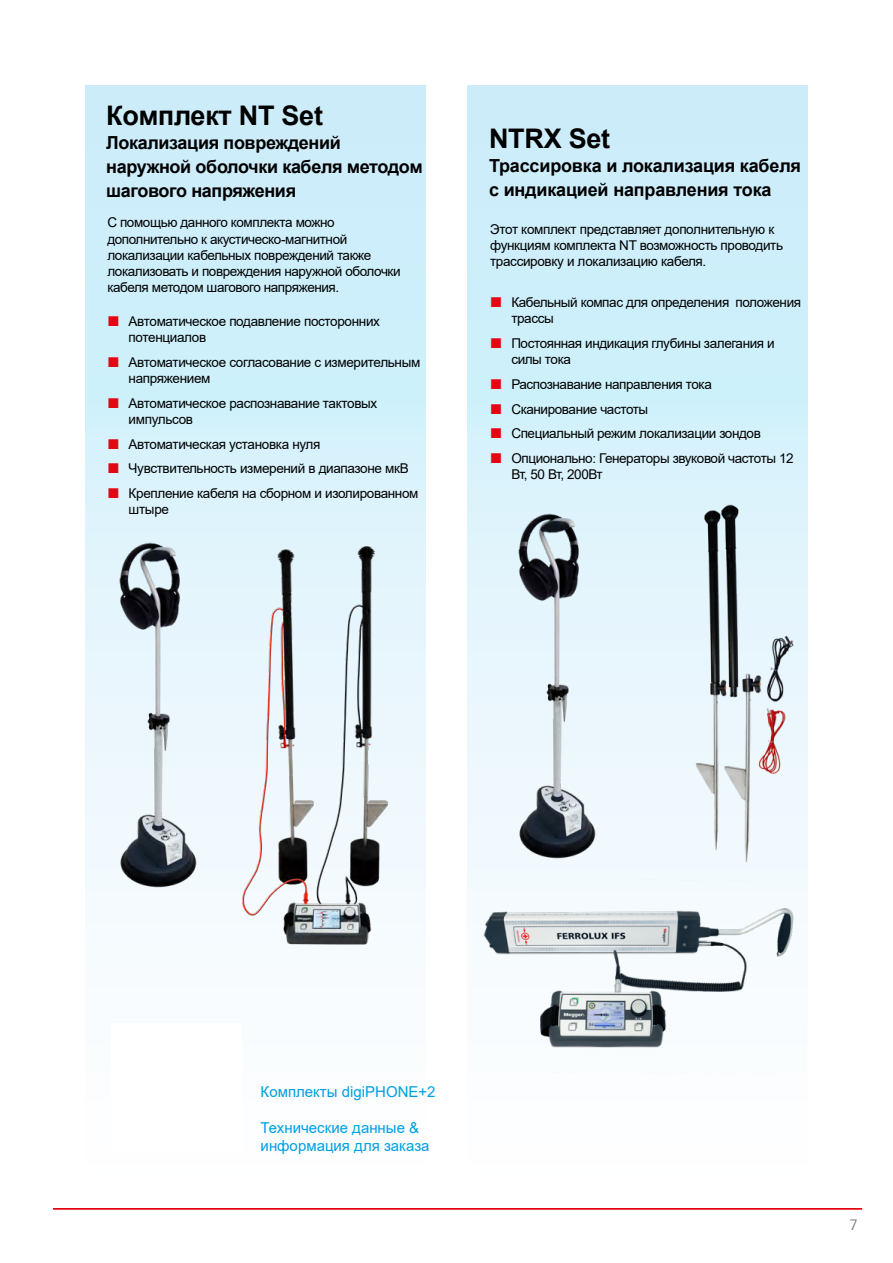
<style>
.page{position:relative;width:893px;height:1263px;background:#fff}
.page>*{position:absolute;margin:0;border:0;box-sizing:border-box;transform-origin:0 0}
.t1{font:700 27px "Arial";letter-spacing:-.01em;color:#000}
.t2{font:700 18px/24px "Arial";letter-spacing:-.02em;color:#000}
.t3{font:15px/18px "Arial";color:#009fe3}
.t4{font:300 15px "Frutiger LT Pro";color:#706f6f}
.t5{font:13.5px/16.2px "Arial";letter-spacing:-.03em;color:#000}
</style>
<div class="page">
<div style="left:85px;top:85px;width:340px;height:1092px;background:linear-gradient(to bottom,#c5ebf9,#fff)"></div>
<div style="left:468px;top:85px;width:340px;height:1092px;background:linear-gradient(to bottom,#c5ebf9,#fff)"></div>
<hr style="left:53px;top:1208px;width:809px;height:1px;background:#e30613">
<img style="left:668px;top:494px;width:140px;height:378px">
<img style="left:467px;top:880px;width:338px;height:194px">
<img style="left:484px;top:497px;width:139px;height:371px">
<img style="left:226px;top:537px;width:170px;height:422px">
<img style="left:86px;top:527px;width:138px;height:370px">
<div style="left:112px;top:1023px;width:130px;height:130px;background:#fff"></div>
<svg style="left:108px;top:316px;width:10px;height:10px"></svg>
<svg style="left:108px;top:357px;width:10px;height:10px"></svg>
<svg style="left:108px;top:398px;width:10px;height:10px"></svg>
<svg style="left:108px;top:439px;width:10px;height:10px"></svg>
<svg style="left:108px;top:463px;width:10px;height:10px"></svg>
<svg style="left:108px;top:488px;width:10px;height:10px"></svg>
<svg style="left:491px;top:297px;width:10px;height:10px"></svg>
<svg style="left:491px;top:338px;width:10px;height:10px"></svg>
<svg style="left:491px;top:379px;width:10px;height:10px"></svg>
<svg style="left:491px;top:404px;width:10px;height:10px"></svg>
<svg style="left:491px;top:428px;width:10px;height:10px"></svg>
<svg style="left:491px;top:453px;width:10px;height:10px"></svg>
<h1 class="t1" style="left:106px;top:96px;width:218px">Комплект NT Set</h1>
<h2 class="t2" style="left:106px;top:131px;width:318px">Локализация повреждений наружной оболочки кабеля методом шагового напряжения</h2>
<h1 class="t1" style="left:489px;top:119px;width:123px">NTRX Set</h1>
<h2 class="t2" style="left:489px;top:153px;width:314px">Трассировка и локализация кабеля с индикацией направления тока</h2>
<p class="t5" style="left:107px;top:215px;width:295px">С помощью данного комплекта можно дополнительно к акустическо-магнитной локализации кабельных повреждений также локализовать и повреждения наружной оболочки кабеля методом шагового напряжения.</p>
<p class="t5" style="left:129px;top:313px;width:253px">Автоматическое подавление посторонних потенциалов</p>
<p class="t5" style="left:129px;top:354px;width:293px">Автоматическое согласование с измерительным напряжением</p>
<p class="t5" style="left:129px;top:395px;width:250px">Автоматическое распознавание тактовых импульсов</p>
<p class="t5" style="left:129px;top:431px;width:291px;line-height:24.8px">Автоматическая установка нуля<br>Чувствительность измерений в диапазоне мкВ<br>Крепление кабеля на сборном и изолированном</p>
<p class="t5" style="left:129px;top:501px;width:42px">штыре</p>
<p class="t5" style="left:490px;top:221px;width:294px">Этот комплект представляет дополнительную к функциям комплекта NT возможность проводить трассировку и локализацию кабеля.</p>
<p class="t5" style="left:511px;top:294px;width:291px">Кабельный компас для определения положения трассы</p>
<p class="t5" style="left:511px;top:335px;width:265px">Постоянная индикация глубины залегания и силы тока</p>
<p class="t5" style="left:511px;top:372px;width:284px;line-height:24.8px">Распознавание направления тока Сканирование частоты<br>Специальный режим локализации зондов Опционально: Генераторы звуковой частоты 12</p>
<p class="t5" style="left:511px;top:466px;width:93px">Вт, 50 Вт, 200Вт</p>
<p class="t3" style="left:261px;top:1083px;width:176px">Комплекты digiPHONE+2</p>
<p class="t3" style="left:261px;top:1119px;width:170px">Технические данные &amp; информация для заказа</p>
<p class="t4" style="left:849px;top:1216px;width:10px">7</p>
</div>
